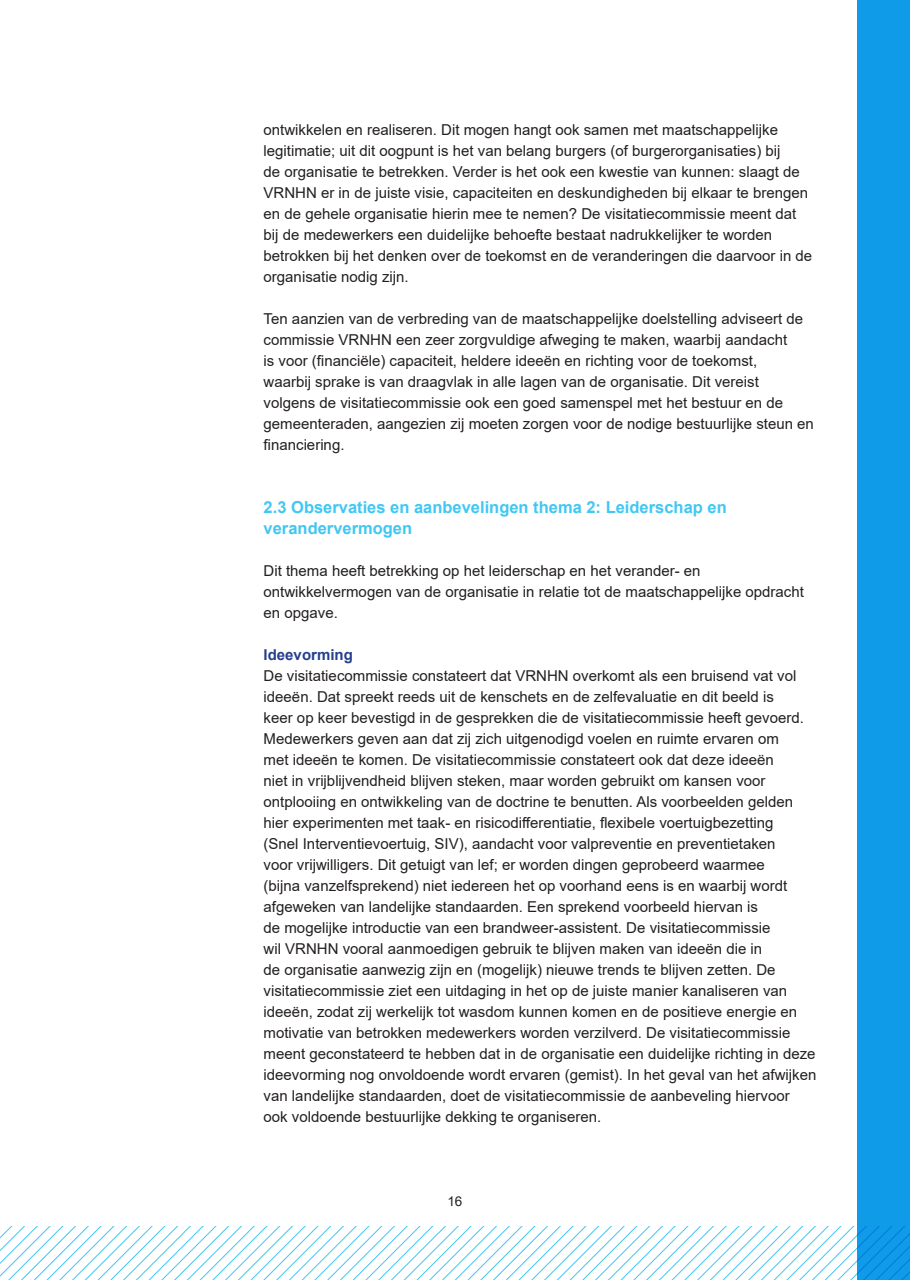
<style>
.page{position:relative;width:910px;height:1280px;background:#fff}
.page>*{position:absolute;margin:0;border:0;box-sizing:border-box;transform-origin:0 0}
.t1{font:700 16.5px/21px "Arial";color:#40c7f4}
.t2{font:15px/21px "Arial";color:#231f20}
.t3{font:700 15px "Arial";color:#253f8e}
.t4{font:13.5px "Arial";color:#231f20}
</style>
<div class="page">
<svg style="left:0;top:1227px;width:858px;height:53px"></svg>
<div style="left:858px;top:0;width:52px;height:1280px;background:#109be9"></div>
<p class="t2" style="left:264px;top:119px;width:550px">ontwikkelen en realiseren. Dit mogen hangt ook samen met maatschappelijke legitimatie; uit dit oogpunt is het van belang burgers (of burgerorganisaties) bij<br>de organisatie te betrekken. Verder is het ook een kwestie van kunnen: slaagt de VRNHN er in de juiste visie, capaciteiten en deskundigheden bij elkaar te brengen en de gehele organisatie hierin mee te nemen? De visitatiecommissie meent dat bij de medewerkers een duidelijke behoefte bestaat nadrukkelijker te worden betrokken bij het denken over de toekomst en de veranderingen die daarvoor in de organisatie nodig zijn.</p>
<p class="t2" style="left:264px;top:308px;width:552px">Ten aanzien van de verbreding van de maatschappelijke doelstelling adviseert de commissie VRNHN een zeer zorgvuldige afweging te maken, waarbij aandacht<br>is voor (financiële) capaciteit, heldere ideeën en richting voor de toekomst,<br>waarbij sprake is van draagvlak in alle lagen van de organisatie. Dit vereist volgens de visitatiecommissie ook een goed samenspel met het bestuur en de gemeenteraden, aangezien zij moeten zorgen voor de nodige bestuurlijke steun en financiering.</p>
<p class="t1" style="left:264px;top:496px;width:465px">2.3 Observaties en aanbevelingen thema 2: Leiderschap en verandervermogen</p>
<p class="t2" style="left:264px;top:560px;width:542px">Dit thema heeft betrekking op het leiderschap en het verander- en ontwikkelvermogen van de organisatie in relatie tot de maatschappelijke opdracht en opgave.</p>
<p class="t3" style="left:264px;top:644px;width:91px">Ideevorming</p>
<p class="t2" style="left:264px;top:665px;width:554px">De visitatiecommissie constateert dat VRNHN overkomt als een bruisend vat vol ideeën. Dat spreekt reeds uit de kenschets en de zelfevaluatie en dit beeld is<br>keer op keer bevestigd in de gesprekken die de visitatiecommissie heeft gevoerd.<br>Medewerkers geven aan dat zij zich uitgenodigd voelen en ruimte ervaren om<br>met ideeën te komen. De visitatiecommissie constateert ook dat deze ideeën<br>niet in vrijblijvendheid blijven steken, maar worden gebruikt om kansen voor ontplooiing en ontwikkeling van de doctrine te benutten. Als voorbeelden gelden hier experimenten met taak- en risicodifferentiatie, flexibele voertuigbezetting<br>(Snel Interventievoertuig, SIV), aandacht voor valpreventie en preventietaken<br>voor vrijwilligers. Dit getuigt van lef; er worden dingen geprobeerd waarmee<br>(bijna vanzelfsprekend) niet iedereen het op voorhand eens is en waarbij wordt afgeweken van landelijke standaarden. Een sprekend voorbeeld hiervan is<br>de mogelijke introductie van een brandweer-assistent. De visitatiecommissie<br>wil VRNHN vooral aanmoedigen gebruik te blijven maken van ideeën die in<br>de organisatie aanwezig zijn en (mogelijk) nieuwe trends te blijven zetten. De visitatiecommissie ziet een uitdaging in het op de juiste manier kanaliseren van ideeën, zodat zij werkelijk tot wasdom kunnen komen en de positieve energie en motivatie van betrokken medewerkers worden verzilverd. De visitatiecommissie meent geconstateerd te hebben dat in de organisatie een duidelijke richting in deze ideevorming nog onvoldoende wordt ervaren (gemist). In het geval van het afwijken van landelijke standaarden, doet de visitatiecommissie de aanbeveling hiervoor ook voldoende bestuurlijke dekking te organiseren.</p>
<p class="t4" style="left:447px;top:1191px;width:17px">16</p>
</div>
